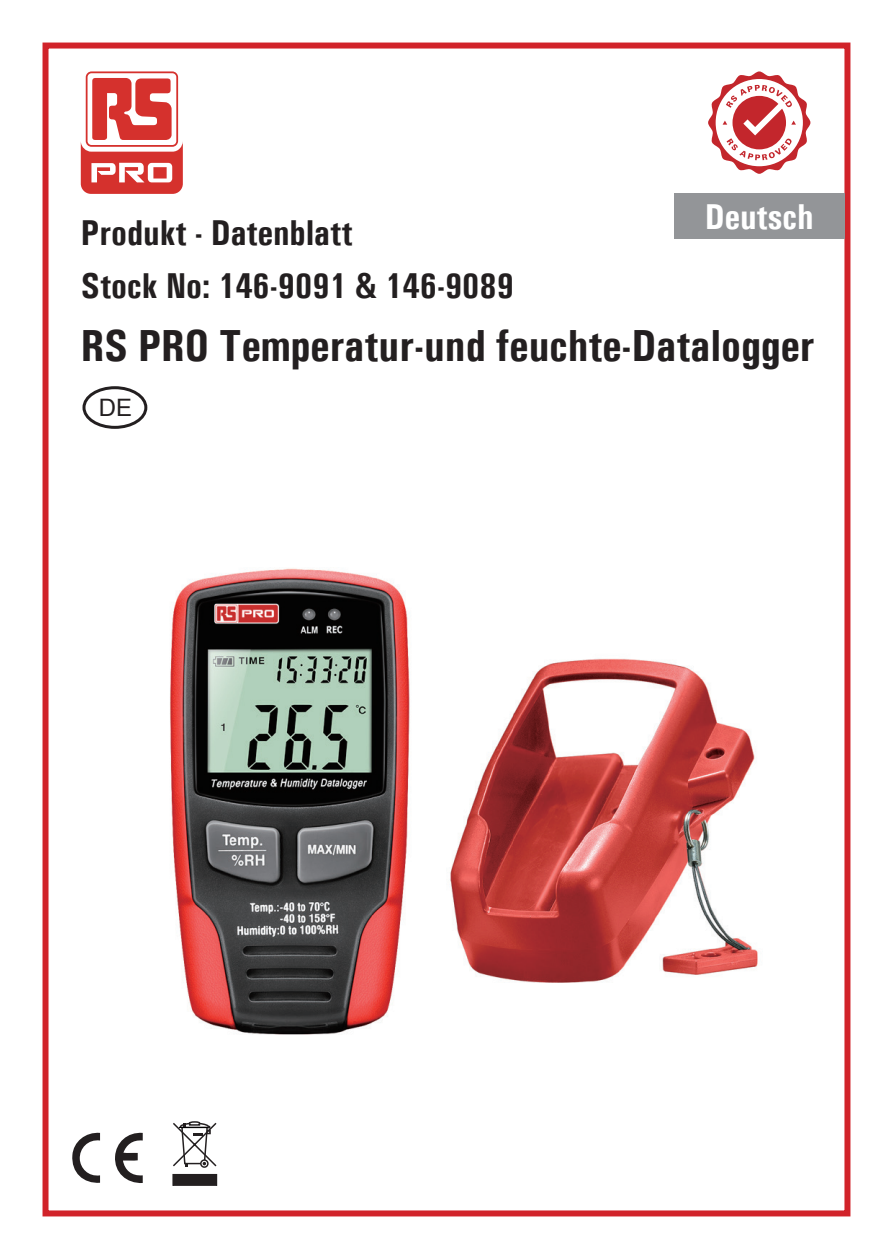
<style>
.page{position:relative;width:893px;height:1259px;background:#fff}
.page>*{position:absolute;margin:0;border:0;box-sizing:border-box;transform-origin:0 0}
.t1{font:700 condensed 45px "Univers";color:#231f20}
.t2{font:700 condensed 36px "Univers";color:#231f20}
.t3{font:700 condensed 36px "Univers";color:#fff}
.t4{font:24px "Arial";color:#231f20}
</style>
<div class="page">
<div style="left:43px;top:43px;width:807px;height:1173px;border:6px solid #d1232a"></div>
<svg style="left:708px;top:71px;width:102px;height:103px"></svg>
<div style="left:674px;top:193px;width:170px;height:46px;background:#939598"></div>
<svg style="left:72px;top:1132px;width:71px;height:51px"></svg>
<div style="left:173px;top:1174px;width:44px;height:11px;background:#231f20"></div>
<svg style="left:173px;top:1121px;width:44px;height:47px"></svg>
<svg style="left:81px;top:71px;width:102px;height:123px"></svg>
<div style="left:82px;top:386px;width:65px;height:43px;border:3px solid #231f20;border-radius:50%"></div>
<img style="left:170px;top:568px;width:588px;height:467px">
<p class="t2" style="left:81px;top:211px;width:273px">Produkt - Datenblatt</p>
<p class="t3" style="left:705px;top:194px;width:110px">Deutsch</p>
<p class="t2" style="left:81px;top:264px;width:435px">Stock No: 146-9091 &amp; 146-9089</p>
<p class="t1" style="left:81px;top:318px;width:735px">RS PRO Temperatur-und feuchte-Datalogger</p>
<p class="t4" style="left:99px;top:392px;width:35px">DE</p>
</div>
